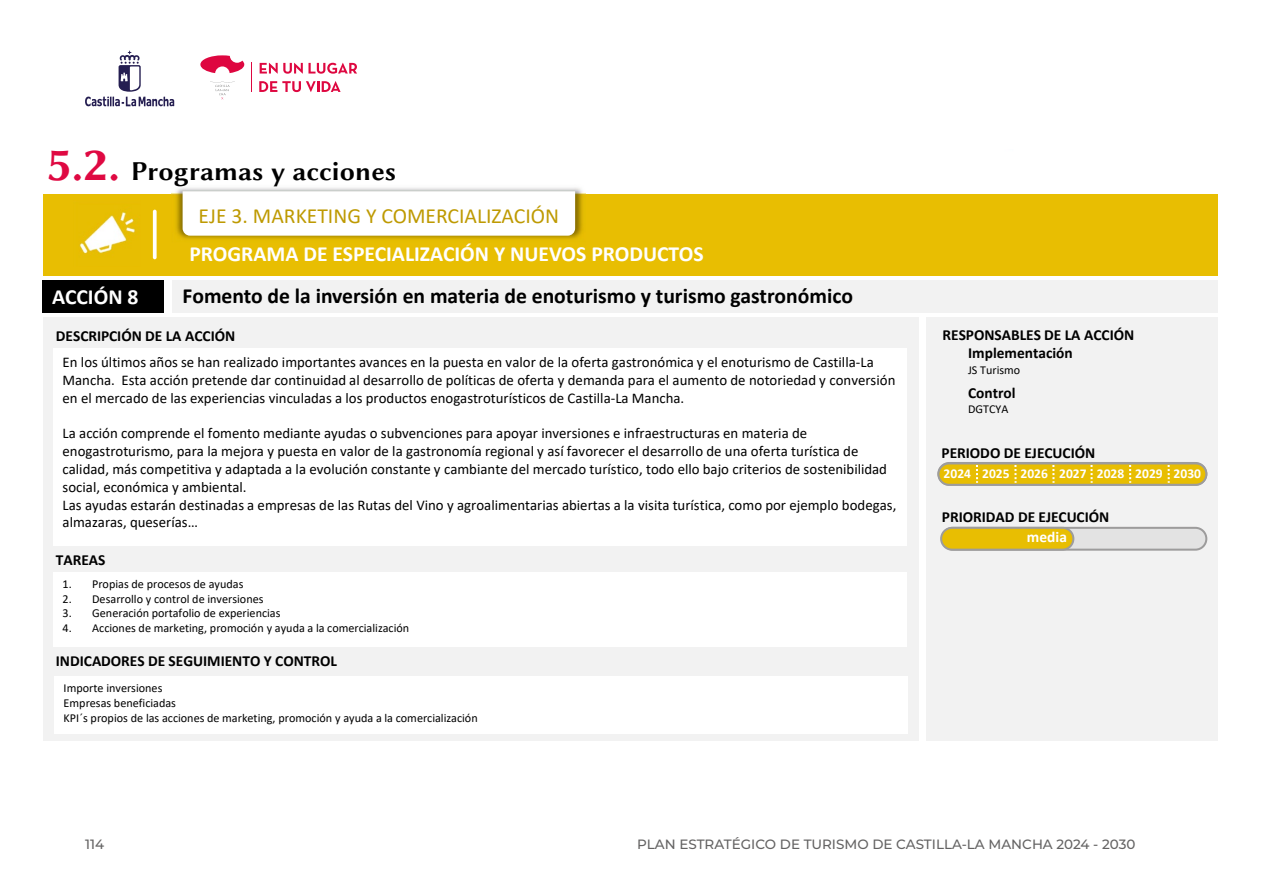
<style>
.page{position:relative;width:1263px;height:893px;background:#fff}
.page>*{position:absolute;margin:0;border:0;box-sizing:border-box;transform-origin:0 0}
.t1{font:27px "Linux Biolinum GB";color:#000}
.t2{font:700 21.6px "Calibri";color:#000}
.t3{font:700 21.6px "Calibri";color:#fff}
.t4{font:21.6px "Calibri";color:#be9a02}
.t5{font:700 15.45px "Calibri";color:#000}
.t6{font:700 15.45px "Calibri";color:#fff}
.t7{font:14.85px/17.9px "Calibri";color:#000}
.t8{font:500 13.5px "Montserrat";color:#646363}
.t9{font:700 13.5px "Calibri";color:#fff}
.t10{font:12.15px/14.5px "Calibri";color:#000}
.t11{font:12px "Calibri";color:#000}
.s1{font-size:48.6px;color:#df0942}
.s2{font-family:"Times New Roman"}
</style>
<div class="page">
<svg style="left:200px;top:55px;width:44px;height:18px"></svg>
<svg style="left:210px;top:81px;width:25px;height:18px"></svg>
<svg style="left:260px;top:63px;width:97px;height:11px"></svg>
<svg style="left:259px;top:81px;width:82px;height:11px"></svg>
<svg style="left:85px;top:51px;width:89px;height:55px"></svg>
<div style="left:926px;top:318px;width:291px;height:423px;background:#f2f2f2"></div>
<div style="left:42px;top:280px;width:122px;height:32px;background:#000"></div>
<div style="left:43px;top:318px;width:875px;height:423px;background:#f2f2f2"></div>
<div style="left:53px;top:348px;width:853px;height:198px;background:#fff"></div>
<div style="left:53px;top:572px;width:853px;height:75px;background:#fff"></div>
<div style="left:43px;top:194px;width:1174px;height:82px;background:#e8be02"></div>
<div style="left:172px;top:280px;width:1045px;height:32px;background:#f2f2f2"></div>
<div style="left:54px;top:676px;width:853px;height:57px;background:#fff"></div>
<div style="left:942px;top:528px;width:264px;height:22px;background:#e3e3e3;border-radius:11px"></div>
<div style="left:941px;top:527px;width:266px;height:24px;border:2px solid #9d9c9c;border-radius:11px"></div>
<div style="left:941px;top:528px;width:132px;height:22px;background:#e8be02;border-radius:11px"></div>
<div style="left:940px;top:527px;width:134px;height:24px;border:2px solid #9d9c9c;border-radius:11px"></div>
<svg style="left:153px;top:210px;width:4px;height:49px"></svg>
<img style="left:172px;top:187px;width:414px;height:56px">
<div style="left:183px;top:191px;width:392px;height:45px;background:#fff"></div>
<div style="left:938px;top:463px;width:268px;height:22px;background:#e8be02;border-radius:11px"></div>
<div style="left:937px;top:462px;width:270px;height:24px;border:2px solid #9d9c9c;border-radius:11px"></div>
<svg style="left:976px;top:465px;width:2px;height:18px"></svg>
<svg style="left:1014px;top:465px;width:2px;height:18px"></svg>
<svg style="left:1052px;top:465px;width:2px;height:18px"></svg>
<svg style="left:1090px;top:465px;width:3px;height:18px"></svg>
<svg style="left:1129px;top:465px;width:2px;height:18px"></svg>
<svg style="left:1167px;top:465px;width:3px;height:18px"></svg>
<img style="left:79px;top:212px;width:56px;height:42px">
<h1 class="t1" style="left:46px;top:153px;width:351px"><span class="s1">5.2.</span> Programas y acciones</h1>
<h2 class="t4" style="left:199px;top:201px;width:362px">EJE 3. MARKETING Y COMERCIALIZACIÓN</h2>
<h2 class="t3" style="left:52px;top:281px;width:88px">ACCIÓN 8</h2>
<h2 class="t3" style="left:189px;top:239px;width:516px">PROGRAMA DE ESPECIALIZACIÓN Y NUEVOS PRODUCTOS</h2>
<h2 class="t2" style="left:183px;top:281px;width:672px">Fomento de la inversión en materia de enoturismo y turismo gastronómico</h2>
<p class="t5" style="left:56px;top:325px;width:181px">DESCRIPCIÓN DE LA ACCIÓN</p>
<p class="t5" style="left:942px;top:324px;width:193px">RESPONSABLES DE LA ACCIÓN</p>
<p class="t7" style="left:63px;top:353px;width:834px">En los últimos años se han realizado importantes avances en la puesta en valor de la oferta gastronómica y el enoturismo de Castilla-La<br>Mancha. Esta acción pretende dar continuidad al desarrollo de políticas de oferta y demanda para el aumento de notoriedad y conversión en el mercado de las experiencias vinculadas a los productos enogastroturísticos de Castilla-La Mancha.</p>
<p class="t7" style="left:63px;top:424px;width:835px">La acción comprende el fomento mediante ayudas o subvenciones para apoyar inversiones e infraestructuras en materia de enogastroturismo, para la mejora y puesta en valor de la gastronomía regional y así favorecer el desarrollo de una oferta turística de calidad, más competitiva y adaptada a la evolución constante y cambiante del mercado turístico, todo ello bajo criterios de sostenibilidad social, económica y ambiental.<br>Las ayudas estarán destinadas a empresas de las Rutas del Vino y agroalimentarias abiertas a la visita turística, como por ejemplo bodegas, almazaras, queserías…</p>
<p class="t5" style="left:56px;top:549px;width:51px">TAREAS</p>
<p class="t10" style="left:63px;top:577px;width:182px">1. Propias de procesos de ayudas</p>
<p class="t10" style="left:63px;top:591px;width:203px">2. Desarrollo y control de inversiones</p>
<p class="t10" style="left:63px;top:606px;width:219px">3. Generación portafolio de experiencias</p>
<p class="t10" style="left:63px;top:620px;width:348px">4. Acciones de marketing, promoción y ayuda a la comercialización</p>
<p class="t5" style="left:56px;top:650px;width:283px">INDICADORES DE SEGUIMIENTO Y CONTROL</p>
<p class="t10" style="left:64px;top:681px;width:416px">Importe inversiones<br>Empresas beneficiadas<br>KPI<span class="s2">´</span>s propios de las acciones de marketing, promoción y ayuda a la comercialización</p>
<p class="t5" style="left:968px;top:342px;width:106px">Implementación</p>
<p class="t11" style="left:968px;top:361px;width:54px">JS Turismo</p>
<p class="t5" style="left:968px;top:382px;width:49px">Control</p>
<p class="t11" style="left:968px;top:401px;width:42px">DGTCYA</p>
<p class="t5" style="left:941px;top:442px;width:155px">PERIODO DE EJECUCIÓN</p>
<p class="t9" style="left:944px;top:464px;width:259px">2024 2025 2026 2027 2028 2029 2030</p>
<p class="t5" style="left:942px;top:506px;width:169px">PRIORIDAD DE EJECUCIÓN</p>
<p class="t6" style="left:1027px;top:526px;width:41px">media</p>
<p class="t8" style="left:85px;top:835px;width:21px">114</p>
<p class="t8" style="left:637px;top:835px;width:500px">PLAN ESTRATÉGICO DE TURISMO DE CASTILLA-LA MANCHA 2024 - 2030</p>
</div>
